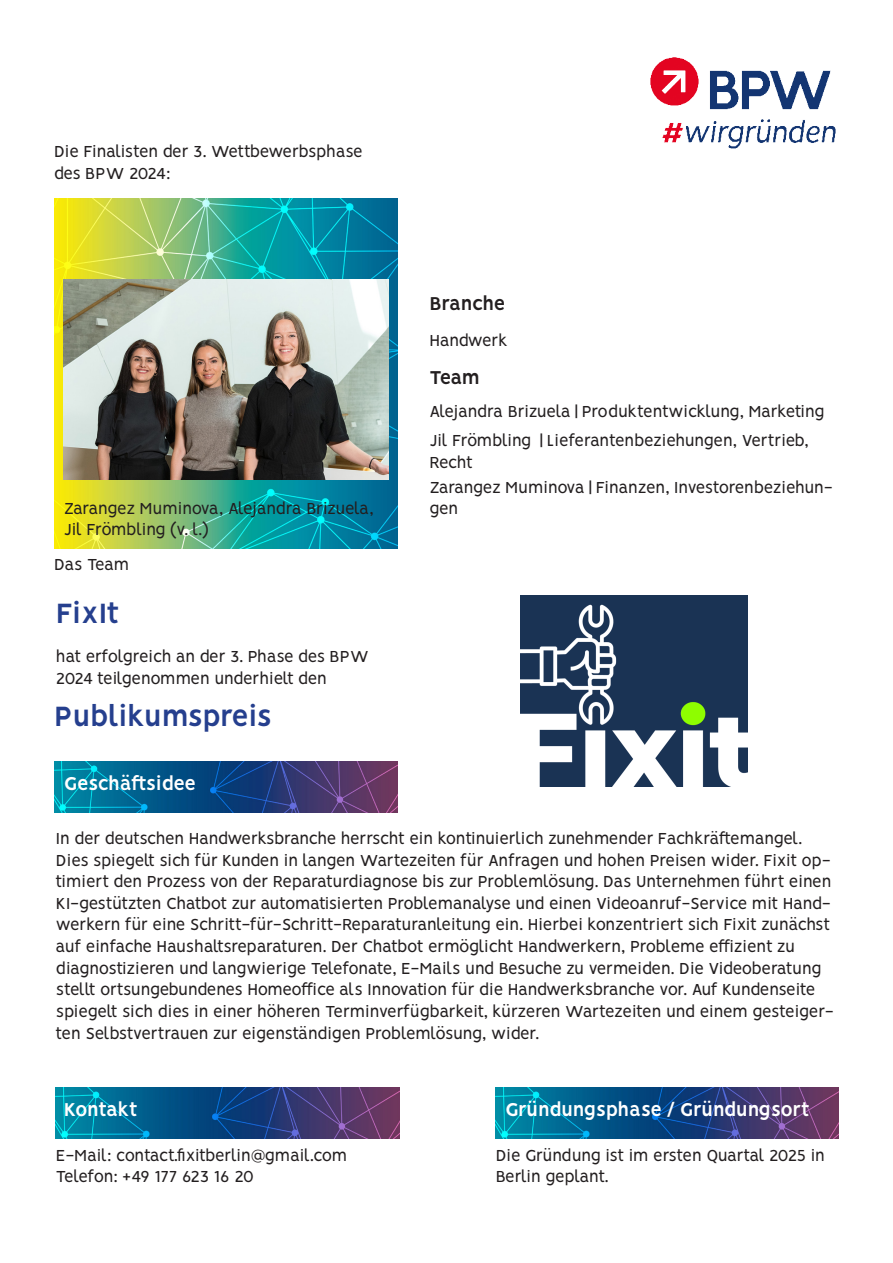
<style>
.page{position:relative;width:893px;height:1263px;background:#fff}
.page>*{position:absolute;margin:0;border:0;box-sizing:border-box;transform-origin:0 0}
.t1{font:700 31.5px "Vision";color:#253f8e}
.t2{font:700 21px "Vision";letter-spacing:-.03em;color:#fff}
.t3{font:700 21px "Vision";letter-spacing:-.03em;color:#231f20}
.t4{font:18px/21.6px "Vision";letter-spacing:-.02em;color:#231f20}
.t5{font:18px/21.6px "Vision";color:#231f20}
.t6{font:18px "Vision";letter-spacing:-.04em;color:#231f20}
</style>
<div class="page">
<img style="left:496px;top:1088px;width:343px;height:51px">
<img style="left:56px;top:1088px;width:343px;height:51px">
<img style="left:54px;top:761px;width:343px;height:51px">
<img style="left:54px;top:199px;width:343px;height:350px">
<img style="left:650px;top:57px;width:186px;height:92px">
<img style="left:64px;top:279px;width:324px;height:201px">
<img style="left:521px;top:596px;width:227px;height:190px">
<p class="t4" style="left:54px;top:143px;width:310px">Die Finalisten der 3. Wettbewerbsphase des BPW 2024:</p>
<p class="t4" style="left:64px;top:499px;width:311px">Zarangez Muminova, Alejandra Brizuela,<br>Jil Frömbling (v. l.)</p>
<p class="t4" style="left:54px;top:555px;width:77px">Das Team</p>
<p class="t1" style="left:56px;top:595px;width:65px">FixIt</p>
<p class="t4" style="left:56px;top:647px;width:314px">hat erfolgreich an der 3. Phase des BPW<br>2024 teilgenommen underhielt den</p>
<p class="t1" style="left:54px;top:697px;width:220px">Publikumspreis</p>
<p class="t2" style="left:64px;top:771px;width:134px">Geschäftsidee</p>
<p class="t3" style="left:429px;top:291px;width:77px">Branche</p>
<p class="t4" style="left:429px;top:331px;width:80px">Handwerk</p>
<p class="t3" style="left:429px;top:365px;width:52px">Team</p>
<p class="t4" style="left:429px;top:403px;width:397px">Alejandra Brizuela | Produktentwicklung, Marketing</p>
<p class="t5" style="left:429px;top:431px;width:381px">Jil Frömbling | Lieferantenbeziehungen, Vertrieb,<br>Recht</p>
<p class="t4" style="left:429px;top:478px;width:405px">Zarangez Muminova | Finanzen, Investorenbeziehun&shy;gen</p>
<p class="t4" style="left:56px;top:829px;width:779px">In der deutschen Handwerksbranche herrscht ein kontinuierlich zunehmender Fachkräftemangel.<br>Dies spiegelt sich für Kunden in langen Wartezeiten für Anfragen und hohen Preisen wider. Fixit op&shy;timiert den Prozess von der Reparaturdiagnose bis zur Problemlösung. Das Unternehmen führt einen KI-gestützten Chatbot zur automatisierten Problemanalyse und einen Videoanruf-Service mit Hand&shy;werkern für eine Schritt-für-Schritt-Reparaturanleitung ein. Hierbei konzentriert sich Fixit zunächst auf einfache Haushaltsreparaturen. Der Chatbot ermöglicht Handwerkern, Probleme effizient zu diagnostizieren und langwierige Telefonate, E-Mails und Besuche zu vermeiden. Die Videoberatung stellt ortsungebundenes Homeoffice als Innovation für die Handwerksbranche vor. Auf Kundenseite spiegelt sich dies in einer höheren Terminverfügbarkeit, kürzeren Wartezeiten und einem gesteiger&shy;ten Selbstvertrauen zur eigenständigen Problemlösung, wider.</p>
<p class="t2" style="left:64px;top:1097px;width:75px">Kontakt</p>
<p class="t2" style="left:505px;top:1097px;width:306px">Gründungsphase / Gründungsort</p>
<p class="t4" style="left:56px;top:1146px;width:293px">E-Mail: contact.fixitberlin@gmail.com</p>
<p class="t6" style="left:56px;top:1166px;width:199px">Telefon: +49 177 623 16 20</p>
<p class="t4" style="left:496px;top:1146px;width:331px">Die Gründung ist im ersten Quartal 2025 in<br>Berlin geplant.</p>
</div>
